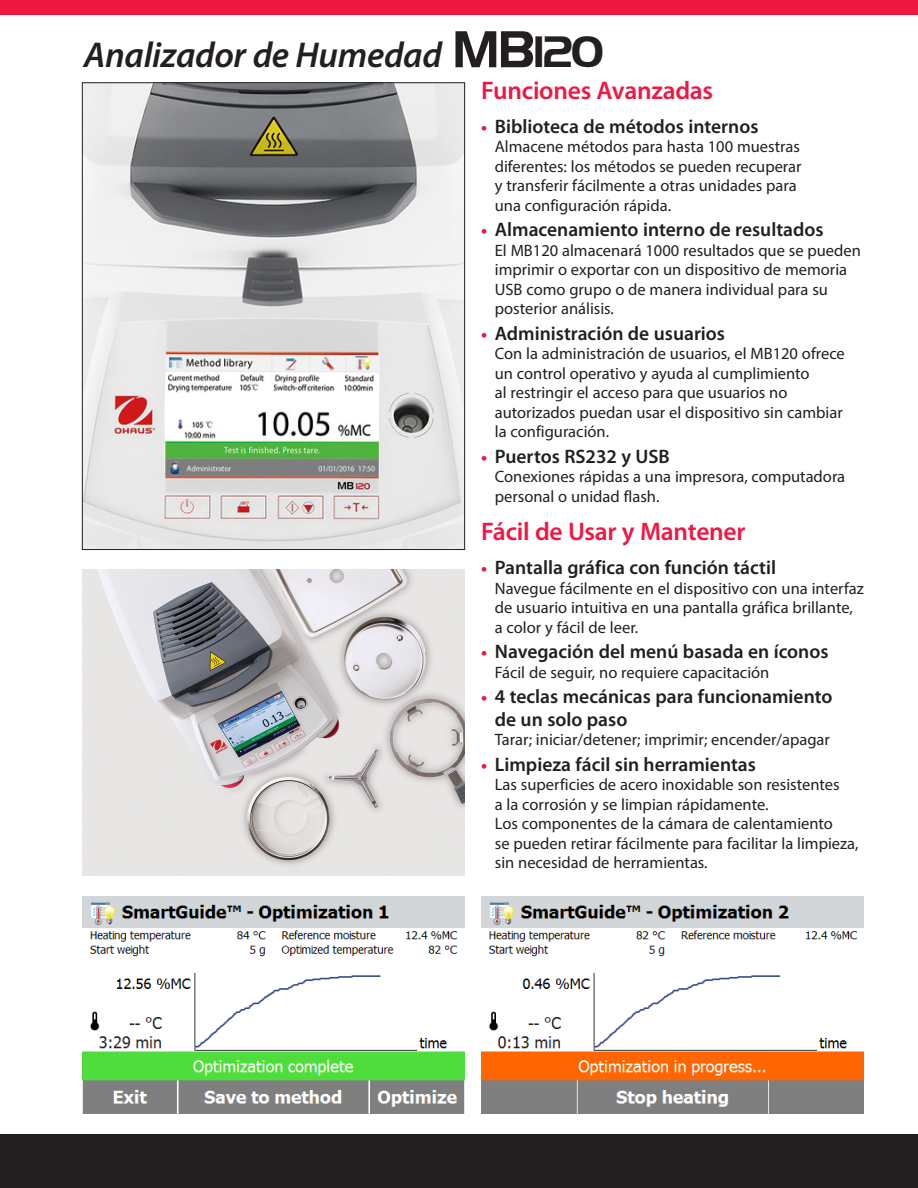
<style>
.page{position:relative;width:918px;height:1188px;background:#fff}
.page>*{position:absolute;margin:0;border:0;box-sizing:border-box;transform-origin:0 0}
.Back_Product_Name{font:italic 600 36px "Myriad Pro";letter-spacing:-.01em;color:#231f20}
.Interior_Paragraph_H{font:600 25.5px "Myriad Pro";letter-spacing:-.01em;color:#ed1943}
.t1{font:600 19.5px/22.5px "Myriad Pro";color:#231f20}
.t2{font:16.5px/19.5px "Myriad Pro";color:#231f20}
.s1{font-family:"Handel Got D";font-weight:700;font-style:normal;font-size:54px}
.s2{font-family:"Handel Got D";font-weight:700;font-style:normal;font-size:45.9px}
.s3{font-weight:700;font-size:18px;color:#ed1943}
</style>
<div class="page">
<div style="left:0;top:0;width:918px;height:15px;background:#ed1943"></div>
<div style="left:0;top:1134px;width:918px;height:54px;background:#231f20"></div>
<img style="left:84px;top:85px;width:379px;height:463px">
<img style="left:82px;top:569px;width:383px;height:307px">
<img style="left:82px;top:897px;width:383px;height:217px">
<img style="left:481px;top:897px;width:383px;height:217px">
<p class="Back_Product_Name" style="left:84px;top:32px;width:522px">Analizador de Humedad <span class="s1">MB</span><span class="s2">120</span></p>
<p class="Interior_Paragraph_H" style="left:481px;top:74px;width:233px">Funciones Avanzadas</p>
<p class="t1" style="left:481px;top:114px;width:279px"><span class="s3">•</span> Biblioteca de métodos internos</p>
<p class="t2" style="left:495px;top:137px;width:308px">Almacene métodos para hasta 100 muestras diferentes: los métodos se pueden recuperar y transferir fácilmente a otras unidades para una configuración rápida.</p>
<p class="t1" style="left:481px;top:218px;width:344px"><span class="s3">•</span> Almacenamiento interno de resultados</p>
<p class="t2" style="left:495px;top:240px;width:368px">El MB120 almacenará 1000 resultados que se pueden imprimir o exportar con un dispositivo de memoria USB como grupo o de manera individual para su posterior análisis.</p>
<p class="t1" style="left:481px;top:321px;width:245px"><span class="s3">•</span> Administración de usuarios</p>
<p class="t2" style="left:495px;top:344px;width:352px">Con la administración de usuarios, el MB120 ofrece un control operativo y ayuda al cumplimiento<br>al restringir el acceso para que usuarios no autorizados puedan usar el dispositivo sin cambiar la configuración.</p>
<p class="t1" style="left:481px;top:444px;width:190px"><span class="s3">•</span> Puertos RS232 y USB</p>
<p class="t2" style="left:495px;top:467px;width:352px">Conexiones rápidas a una impresora, computadora personal o unidad flash.</p>
<p class="Interior_Paragraph_H" style="left:481px;top:515px;width:266px">Fácil de Usar y Mantener</p>
<p class="t1" style="left:481px;top:556px;width:296px"><span class="s3">•</span> Pantalla gráfica con función táctil</p>
<p class="t2" style="left:495px;top:578px;width:371px">Navegue fácilmente en el dispositivo con una interfaz de usuario intuitiva en una pantalla gráfica brillante, a color y fácil de leer.</p>
<p class="t1" style="left:481px;top:640px;width:349px"><span class="s3">•</span> Navegación del menú basada en íconos</p>
<p class="t2" style="left:495px;top:662px;width:276px">Fácil de seguir, no requiere capacitación</p>
<p class="t1" style="left:495px;top:685px;width:339px;text-indent:-14px"><span class="s3">•</span> 4 teclas mecánicas para funcionamiento de un solo paso</p>
<p class="t2" style="left:495px;top:730px;width:337px">Tarar; iniciar/detener; imprimir; encender/apagar</p>
<p class="t1" style="left:481px;top:752px;width:276px"><span class="s3">•</span> Limpieza fácil sin herramientas</p>
<p class="t2" style="left:495px;top:775px;width:365px">Las superficies de acero inoxidable son resistentes<br>a la corrosión y se limpian rápidamente.<br>Los componentes de la cámara de calentamiento<br>se pueden retirar fácilmente para facilitar la limpieza, sin necesidad de herramientas.</p>
</div>
